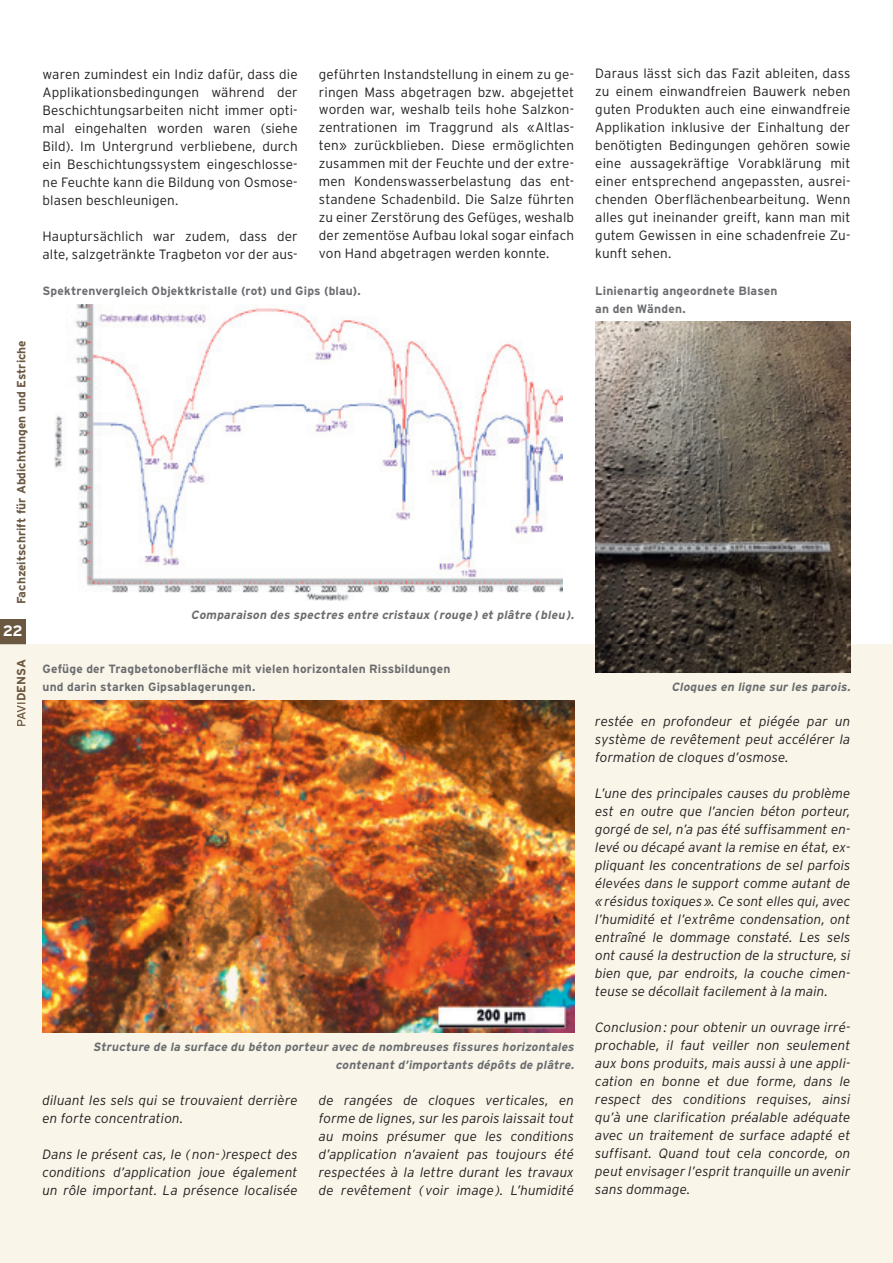
<style>
.page{position:relative;width:893px;height:1263px;background:#fff}
.page>*{position:absolute;margin:0;border:0;box-sizing:border-box;transform-origin:0 0}
.t1{font:700 15px "Interstate";color:#fff}
.t2{font:italic 300 13.5px/18px "Interstate";letter-spacing:.005em;color:#231f20;text-align:justify}
.t3{font:300 13.5px/18px "Interstate";letter-spacing:.01em;color:#231f20;text-align:justify}
.t4{font:italic 700 12px/18px "Interstate";color:#6c6d70;text-align:right}
.t5{font:700 12px/18px "Interstate";letter-spacing:.015em;color:#6c6d70}
.t6{font:700 12px "Interstate";color:#6b5841}
.s1{font-weight:400}
</style>
<div class="page">
<div style="left:0;top:619px;width:26px;height:25px;background:#6b5841"></div>
<div style="left:0;top:644px;width:893px;height:619px;background:#faf5e9"></div>
<div style="left:17px;top:702px;width:9px;height:24px;background:#faf5e9"></div>
<div style="left:17px;top:660px;width:9px;height:40px;background:#faf5e9"></div>
<img style="left:595px;top:322px;width:255px;height:351px">
<img style="left:54px;top:304px;width:508px;height:296px">
<img style="left:43px;top:700px;width:531px;height:333px">
<p class="t6" style="left:15px;top:604px;width:265px;rotate:-90deg">Fachzeitschrift für Abdichtungen und Estriche</p>
<p class="t1" style="left:3px;top:623px;width:22px">22</p>
<p class="t6" style="left:15px;top:727px;width:69px;rotate:-90deg"><span class="s1">PAVI</span>DENSA</p>
<p class="t3" style="left:43px;top:65px;width:257px">waren zumindest ein Indiz dafür, dass die Applikationsbedingungen während der Beschichtungsarbeiten nicht immer opti&shy;mal eingehalten worden waren (siehe Bild). Im Untergrund verbliebene, durch ein Beschichtungssystem eingeschlosse&shy;ne Feuchte kann die Bildung von Osmose&shy;blasen beschleunigen.</p>
<p class="t3" style="left:43px;top:227px;width:257px">Hauptursächlich war zudem, dass der alte, salzgetränkte Tragbeton vor der aus-</p>
<p class="t3" style="left:319px;top:65px;width:257px">geführten Instandstellung in einem zu ge&shy;ringen Mass abgetragen bzw. abgejettet worden war, weshalb teils hohe Salzkon&shy;zentrationen im Traggrund als «Altlas&shy;ten» zurückblieben. Diese ermöglichten zusammen mit der Feuchte und der extre&shy;men Kondenswasserbelastung das ent&shy;standene Schadenbild. Die Salze führten zu einer Zerstörung des Gefüges, weshalb der zementöse Aufbau lokal sogar einfach von Hand abgetragen werden konnte.</p>
<p class="t3" style="left:595px;top:65px;width:257px">Daraus lässt sich das Fazit ableiten, dass zu einem einwandfreien Bauwerk neben guten Produkten auch eine einwandfreie Applikation inklusive der Einhaltung der benötigten Bedingungen gehören sowie eine aussagekräftige Vorabklärung mit einer entsprechend angepassten, ausrei&shy;chenden Oberflächenbearbeitung. Wenn alles gut ineinander greift, kann man mit gutem Gewissen in eine schadenfreie Zu&shy;kunft sehen.</p>
<p class="t5" style="left:43px;top:281px;width:320px">Spektrenvergleich Objektkristalle (rot) und Gips (blau).</p>
<p class="t5" style="left:595px;top:281px;width:184px">Linienartig angeordnete Blasen an den Wänden.</p>
<p class="t4" style="left:191px;top:605px;width:387px">Comparaison des spectres entre cristaux ( rouge ) et plâtre ( bleu ).</p>
<p class="t5" style="left:43px;top:659px;width:409px">Gefüge der Tragbetonoberfläche mit vielen horizontalen Rissbildungen und darin starken Gipsablagerungen.</p>
<p class="t4" style="left:93px;top:1037px;width:485px">Structure de la surface du béton porteur avec de nombreuses fissures horizontales contenant d’importants dépôts de plâtre.</p>
<p class="t2" style="left:43px;top:1091px;width:257px">diluant les sels qui se trouvaient derrière en forte concentration.</p>
<p class="t2" style="left:43px;top:1145px;width:257px">Dans le présent cas, le ( non- )respect des conditions d’application joue également un rôle important. La présence localisée</p>
<p class="t2" style="left:319px;top:1091px;width:257px">de rangées de cloques verticales, en forme de lignes, sur les parois laissait tout au moins présumer que les conditions d’application n’avaient pas toujours été respectées à la lettre durant les travaux de revêtement ( voir image ). L’humidité</p>
<p class="t4" style="left:671px;top:677px;width:183px">Cloques en ligne sur les parois.</p>
<p class="t2" style="left:595px;top:713px;width:257px">restée en profondeur et piégée par un système de revêtement peut accélérer la formation de cloques d’osmose.</p>
<p class="t2" style="left:595px;top:785px;width:257px">L’une des principales causes du problème est en outre que l’ancien béton porteur, gorgé de sel, n’a pas été suffisamment en&shy;levé ou décapé avant la remise en état, ex&shy;pliquant les concentrations de sel parfois élevées dans le support comme autant de « résidus toxiques ». Ce sont elles qui, avec l’humidité et l’extrême condensation, ont entraîné le dommage constaté. Les sels ont causé la destruction de la structure, si bien que, par endroits, la couche cimen&shy;teuse se décollait facilement à la main.</p>
<p class="t2" style="left:595px;top:1018px;width:257px">Conclusion : pour obtenir un ouvrage irré&shy;prochable, il faut veiller non seulement aux bons produits, mais aussi à une appli&shy;cation en bonne et due forme, dans le respect des conditions requises, ainsi qu’à une clarification préalable adéquate avec un traitement de surface adapté et suffisant. Quand tout cela concorde, on peut envisager l’esprit tranquille un avenir sans dommage.</p>
</div>
